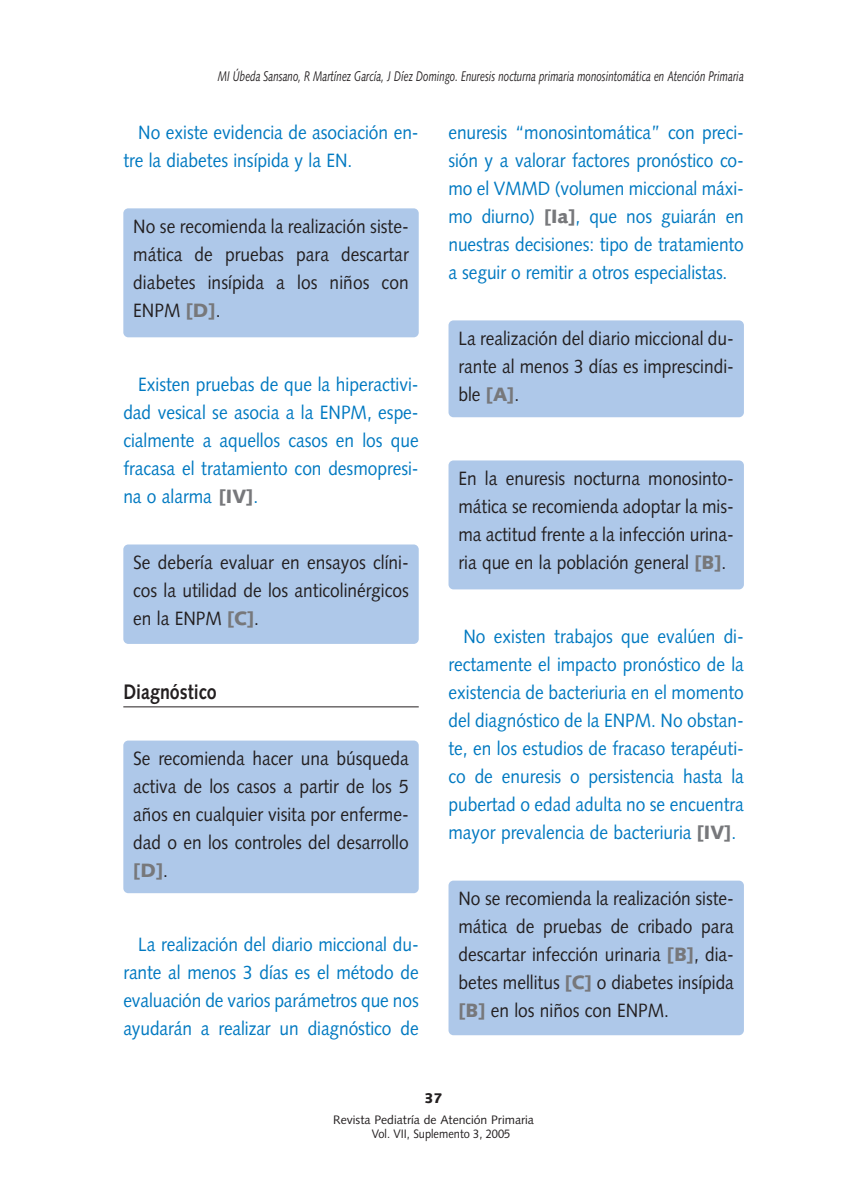
<style>
.page{position:relative;width:844px;height:1191px;background:#fff}
.page>*{position:absolute;margin:0;border:0;box-sizing:border-box;transform-origin:0 0}
.t1{font:700 21px "Syntax";color:#231f20;scale:.85 1}
.t2{font:19.25px/28px "Syntax";color:#0079c1;text-align:justify;scale:.9 1}
.t3{font:19.25px/28px "Syntax";color:#231f20;text-align:justify;scale:.9 1}
.t4{font:italic 14px "Syntax";color:#231f20;scale:.7 1}
.t5{font:900 14px "Syntax";color:#231f20}
.t6{font:12.25px/14px "Syntax";color:#231f20}
.s1{font-weight:900;color:#77787b}
</style>
<div class="page">
<hr style="left:123px;top:706px;width:295px;height:1px;background:#231f20">
<div style="left:448px;top:880px;width:295px;height:155px;background:#aec8e9;border-radius:5px"></div>
<div style="left:448px;top:460px;width:295px;height:129px;background:#aec8e9;border-radius:5px"></div>
<div style="left:448px;top:320px;width:295px;height:97px;background:#aec8e9;border-radius:5px"></div>
<div style="left:123px;top:740px;width:295px;height:153px;background:#aec8e9;border-radius:5px"></div>
<div style="left:123px;top:544px;width:295px;height:100px;background:#aec8e9;border-radius:5px"></div>
<div style="left:123px;top:208px;width:295px;height:129px;background:#aec8e9;border-radius:5px"></div>
<p class="t4" style="left:218px;top:70px;width:752px">MI Úbeda Sansano, R Martínez García, J Díez Domingo. Enuresis nocturna primaria monosintomática en Atención Primaria</p>
<p class="t2" style="left:123px;top:120px;width:329px;text-indent:15px">No existe evidencia de asociación en&shy;tre la diabetes insípida y la EN.</p>
<p class="t3" style="left:133px;top:214px;width:307px">No se recomienda la realización siste&shy;mática de pruebas para descartar diabetes insípida a los niños con ENPM <span class="s1">[D]</span>.</p>
<p class="t2" style="left:123px;top:372px;width:329px;text-indent:15px">Existen pruebas de que la hiperactivi&shy;dad vesical se asocia a la ENPM, espe&shy;cialmente a aquellos casos en los que fracasa el tratamiento con desmopresi&shy;na o alarma <span class="s1">[IV]</span>.</p>
<p class="t3" style="left:133px;top:550px;width:307px">Se debería evaluar en ensayos clíni&shy;cos la utilidad de los anticolinérgicos en la ENPM <span class="s1">[C]</span>.</p>
<p class="t1" style="left:123px;top:683px;width:111px">Diagnóstico</p>
<p class="t3" style="left:133px;top:746px;width:307px">Se recomienda hacer una búsqueda activa de los casos a partir de los 5 años en cualquier visita por enferme&shy;dad o en los controles del desarrollo <span class="s1">[D]</span>.</p>
<p class="t2" style="left:123px;top:932px;width:329px;text-indent:15px">La realización del diario miccional du&shy;rante al menos 3 días es el método de evaluación de varios parámetros que nos ayudarán a realizar un diagnóstico de</p>
<p class="t2" style="left:448px;top:120px;width:329px">enuresis “monosintomática” con preci&shy;sión y a valorar factores pronóstico co&shy;mo el VMMD (volumen miccional máxi&shy;mo diurno) <span class="s1">[Ia]</span>, que nos guiarán en nuestras decisiones: tipo de tratamiento a seguir o remitir a otros especialistas.</p>
<p class="t3" style="left:458px;top:326px;width:307px">La realización del diario miccional du&shy;rante al menos 3 días es imprescindi&shy;ble <span class="s1">[A]</span>.</p>
<p class="t3" style="left:458px;top:466px;width:307px">En la enuresis nocturna monosinto&shy;mática se recomienda adoptar la mis&shy;ma actitud frente a la infección urina&shy;ria que en la población general <span class="s1">[B]</span>.</p>
<p class="t2" style="left:448px;top:624px;width:329px;text-indent:15px">No existen trabajos que evalúen di&shy;rectamente el impacto pronóstico de la existencia de bacteriuria en el momento del diagnóstico de la ENPM. No obstan&shy;te, en los estudios de fracaso terapéuti&shy;co de enuresis o persistencia hasta la pubertad o edad adulta no se encuentra mayor prevalencia de bacteriuria <span class="s1">[IV]</span>.</p>
<p class="t3" style="left:458px;top:886px;width:307px">No se recomienda la realización siste&shy;mática de pruebas de cribado para descartar infección urinaria <span class="s1">[B]</span>, dia&shy;betes mellitus <span class="s1">[C]</span> o diabetes insípida <span class="s1">[B]</span> en los niños con ENPM.</p>
<p class="t5" style="left:424px;top:1092px;width:20px">37</p>
<p class="t6" style="left:372px;top:1113px;width:164px;text-indent:-39px">Revista Pediatría de Atención Primaria<br>Vol. VII, Suplemento 3, 2005</p>
</div>
